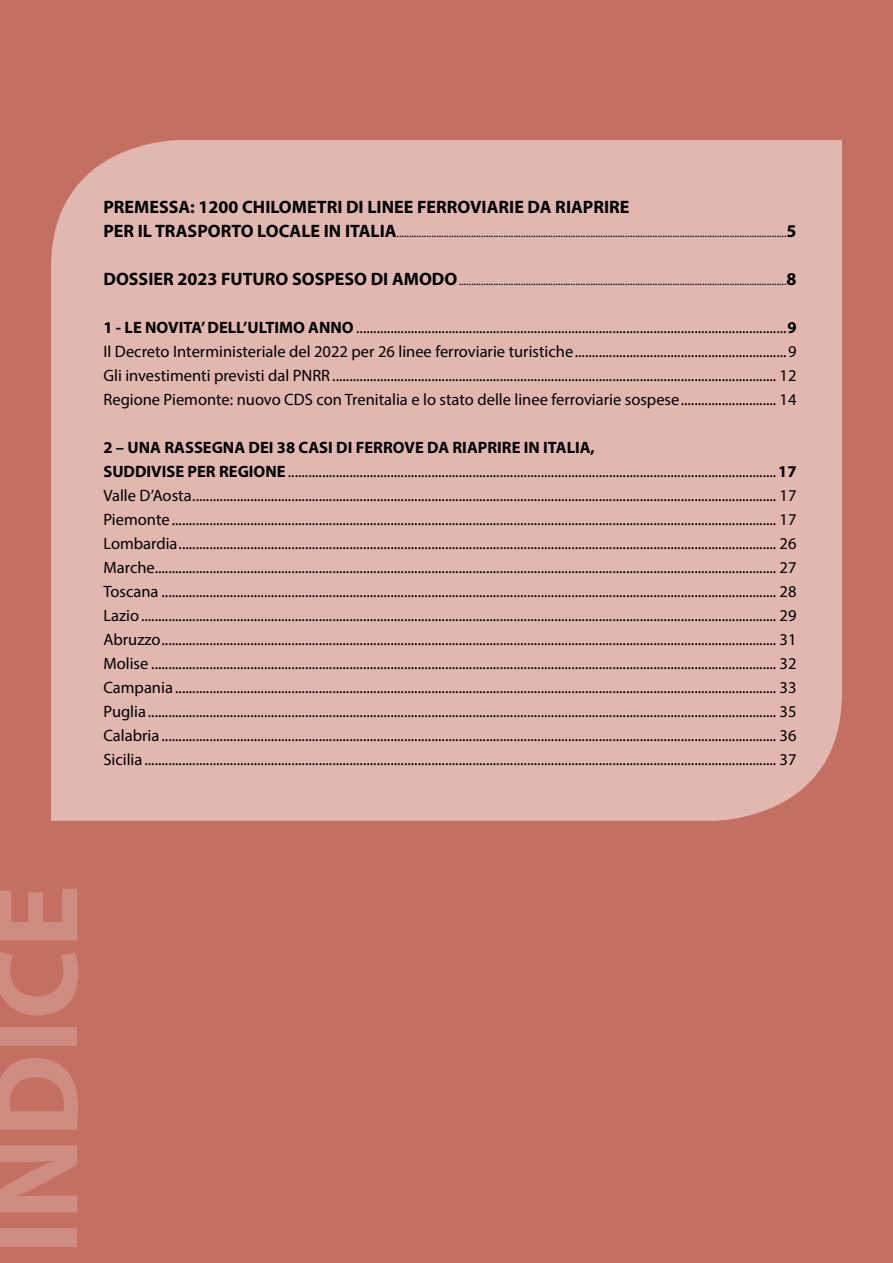
<style>
.page{position:relative;width:893px;height:1263px;background:#c36f62}
.page>*{position:absolute;margin:0;border:0;box-sizing:border-box;transform-origin:0 0}
.t1{font:700 120px "Myriad Pro";color:#cf8c81}
.t2{font:700 18px "Myriad Pro";color:#000}
.t3{font:16.5px/24px "Myriad Pro";color:#000;text-align:justify}
.t4{font:12px "Myriad Pro";color:#000}
.s1{font-weight:700;font-size:18px}
.s2{font-weight:700}
</style>
<div class="page">
<div style="left:51px;top:140px;width:791px;height:681px;background:#e1b7b0"></div>
<p class="t2" style="left:103px;top:195px;width:527px">PREMESSA: 1200 CHILOMETRI DI LINEE FERROVIARIE DA RIAPRIRE</p>
<p class="t4" style="left:103px;top:226px;width:694px"><span class="s1">PER IL TRASPORTO LOCALE IN ITALIA</span>.............................................................................................................................................................<span class="s1">5</span></p>
<p class="t4" style="left:103px;top:274px;width:694px"><span class="s1">DOSSIER 2023 FUTURO SOSPESO DI AMODO</span>....................................................................................................................................<span class="s1">8</span></p>
<p class="t3" style="left:103px;top:315px;width:694px"><span class="s2">1 - LE NOVITA’ DELL’ULTIMO ANNO</span> ..............................................................................................................................<span class="s2">9<br></span>Il Decreto Interministeriale del 2022 per 26 linee ferroviarie turistiche..............................................................9<br>Gli investimenti previsti dal PNRR.................................................................................................................................. 12<br>Regione Piemonte: nuovo CDS con Trenitalia e lo stato delle linee ferroviarie sospese............................ 14</p>
<p class="t3" style="left:103px;top:435px;width:694px;text-align:left"><span class="s2">2 – UNA RASSEGNA DEI 38 CASI DI FERROVE DA RIAPRIRE IN ITALIA,<br>SUDDIVISE PER REGIONE</span> ...............................................................................................................................................<span class="s2">17<br></span>Valle D’Aosta........................................................................................................................................................................... 17<br>Piemonte ................................................................................................................................................................................. 17<br>Lombardia............................................................................................................................................................................... 26<br>Marche...................................................................................................................................................................................... 27<br>Toscana .................................................................................................................................................................................... 28<br>Lazio.......................................................................................................................................................................................... 29<br>Abruzzo.................................................................................................................................................................................... 31<br>Molise ....................................................................................................................................................................................... 32<br>Campania ................................................................................................................................................................................ 33<br>Puglia........................................................................................................................................................................................ 35<br>Calabria .................................................................................................................................................................................... 36<br>Sicilia ......................................................................................................................................................................................... 37</p>
<h1 class="t1" style="left:-41px;top:1254px;width:372px;rotate:-90deg">INDICE</h1>
</div>
